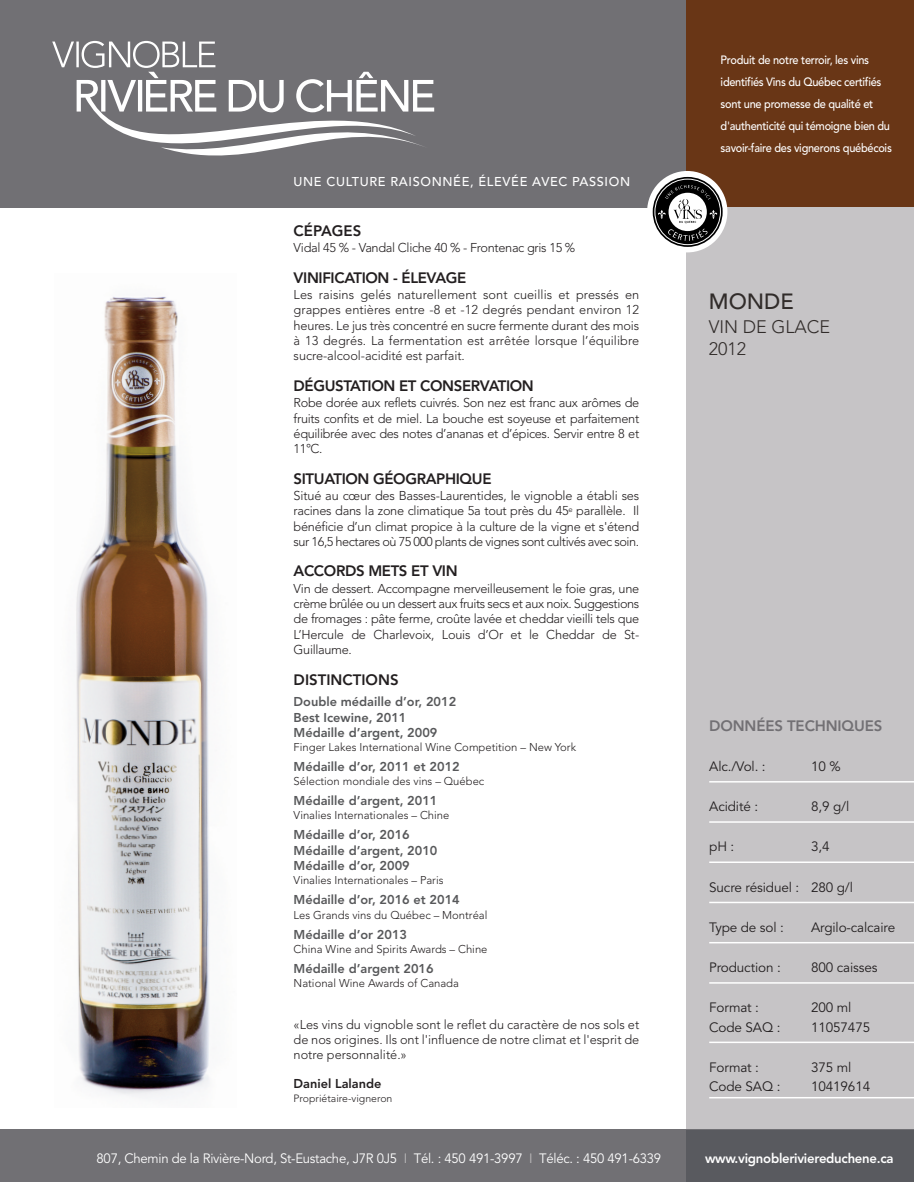
<style>
.page{position:relative;width:914px;height:1182px;background:#fff}
.page>*{position:absolute;margin:0;border:0;box-sizing:border-box;transform-origin:0 0}
.t1{font:500 21.9px "Avenir";color:#312c2a}
.t2{font:300 18px/21.6px "Avenir";color:#312c2a}
.t3{font:800 15px "Avenir";letter-spacing:-.025em;color:#231f20}
.t4{font:800 15px "Avenir";color:#231f20}
.t5{font:800 15px "Avenir";letter-spacing:-.01em;color:#727074}
.t6{font:13.5px "Avenir";letter-spacing:-.01em;color:#231f20}
.t7{font:13.5px "Avenir";letter-spacing:-.02em;color:#fff}
.t8{font:800 13.5px "Avenir";letter-spacing:-.02em;color:#fff}
.t9{font:300 12.75px/15.3px "Avenir";letter-spacing:-.025em;color:#231f20;text-align:justify}
.t10{font:800 12.75px/15.3px "Avenir";color:#57585a}
.t11{font:500 12.75px "Avenir";letter-spacing:.05em;color:#fff}
.t12{font:800 12.75px "Avenir";color:#231f20}
.t13{font:500 12px/21.9px "Avenir";letter-spacing:-.025em;color:#fff;scale:.92 1}
.t14{font:300 11.25px "Avenir";color:#231f20}
.t15{font:300 10.5px "Avenir";color:#231f20}
.s1{color:#bebcbd}
</style>
<div class="page">
<div style="left:0;top:0;width:914px;height:207px;background:#717074"></div>
<div style="left:686px;top:0;width:228px;height:1181px;background:#c6c4c6"></div>
<div style="left:0;top:1129px;width:914px;height:52px;background:#717074"></div>
<div style="left:686px;top:0;width:228px;height:207px;background:#693616"></div>
<div style="left:686px;top:1129px;width:228px;height:52px;background:#595a5f"></div>
<img style="left:76px;top:296px;width:134px;height:803px">
<hr style="left:709px;top:781px;width:205px;height:1px;background:#fff">
<hr style="left:709px;top:821px;width:205px;height:1px;background:#fff">
<hr style="left:709px;top:861px;width:205px;height:2px;background:#fff">
<hr style="left:709px;top:901px;width:205px;height:2px;background:#fff">
<hr style="left:709px;top:941px;width:205px;height:2px;background:#fff">
<hr style="left:709px;top:982px;width:205px;height:1px;background:#fff">
<hr style="left:709px;top:1041px;width:205px;height:2px;background:#fff">
<hr style="left:709px;top:1096px;width:205px;height:2px;background:#fff">
<svg style="left:647px;top:171px;width:80px;height:81px"></svg>
<svg style="left:52px;top:41px;width:382px;height:115px"></svg>
<p class="t11" style="left:294px;top:176px;width:338px">UNE CULTURE RAISONNÉE, ÉLEVÉE AVEC PASSION</p>
<p class="t4" style="left:294px;top:225px;width:69px">CÉPAGES</p>
<p class="t9" style="left:294px;top:241px;width:283px">Vidal 45 % - Vandal Cliche 40 % - Frontenac gris 15 %</p>
<p class="t3" style="left:294px;top:271px;width:174px">VINIFICATION - ÉLEVAGE</p>
<p class="t9" style="left:294px;top:288px;width:347px">Les raisins gelés naturellement sont cueillis et pressés en grappes entières entre -8 et -12 degrés pendant environ 12 heures. Le jus très concentré en sucre fermente durant des mois à 13 degrés. La fermentation est arrêtée lorsque l’équilibre sucre-alcool-acidité est parfait.</p>
<p class="t3" style="left:294px;top:379px;width:242px">DÉGUSTATION ET CONSERVATION</p>
<p class="t9" style="left:294px;top:396px;width:347px">Robe dorée aux reflets cuivrés. Son nez est franc aux arômes de fruits confits et de miel. La bouche est soyeuse et parfaitement équilibrée avec des notes d’ananas et d’épices. Servir entre 8 et 11°C.</p>
<p class="t3" style="left:294px;top:472px;width:199px">SITUATION GÉOGRAPHIQUE</p>
<p class="t9" style="left:294px;top:489px;width:347px">Situé au cœur des Basses-Laurentides, le vignoble a établi ses racines dans la zone climatique 5a tout près du 45<sup>e</sup> parallèle. Il bénéficie d’un climat propice à la culture de la vigne et s'étend sur 16,5 hectares où 75 000 plants de vignes sont cultivés avec soin.</p>
<p class="t3" style="left:294px;top:565px;width:166px">ACCORDS METS ET VIN</p>
<p class="t9" style="left:294px;top:581px;width:347px">Vin de dessert. Accompagne merveilleusement le foie gras, une crème brûlée ou un dessert aux fruits secs et aux noix. Suggestions de fromages : pâte ferme, croûte lavée et cheddar vieilli tels que L’Hercule de Charlevoix, Louis d’Or et le Cheddar de St-Guillaume.</p>
<p class="t4" style="left:294px;top:673px;width:106px">DISTINCTIONS</p>
<p class="t10" style="left:294px;top:695px;width:164px">Double médaille d’or, 2012<br>Best Icewine, 2011<br>Médaille d’argent, 2009</p>
<p class="t14" style="left:294px;top:742px;width:284px">Finger Lakes International Wine Competition – New York</p>
<p class="t10" style="left:294px;top:760px;width:168px">Médaille d’or, 2011 et 2012</p>
<p class="t14" style="left:294px;top:776px;width:192px">Sélection mondiale des vins – Québec</p>
<p class="t10" style="left:294px;top:794px;width:145px">Médaille d’argent, 2011</p>
<p class="t14" style="left:294px;top:810px;width:157px">Vinalies Internationales – Chine</p>
<p class="t10" style="left:294px;top:828px;width:145px">Médaille d’or, 2016<br>Médaille d’argent, 2010<br>Médaille d’or, 2009</p>
<p class="t14" style="left:294px;top:875px;width:151px">Vinalies Internationales – Paris</p>
<p class="t10" style="left:294px;top:893px;width:168px">Médaille d’or, 2016 et 2014</p>
<p class="t14" style="left:294px;top:909px;width:195px">Les Grands vins du Québec – Montréal</p>
<p class="t10" style="left:294px;top:927px;width:115px">Médaille d’or 2013</p>
<p class="t14" style="left:294px;top:944px;width:195px">China Wine and Spirits Awards – Chine</p>
<p class="t10" style="left:294px;top:961px;width:142px">Médaille d’argent 2016</p>
<p class="t14" style="left:294px;top:978px;width:167px">National Wine Awards of Canada</p>
<p class="t9" style="left:294px;top:1017px;width:347px">«Les vins du vignoble sont le reflet du caractère de nos sols et de nos origines. Ils ont l'influence de notre climat et l'esprit de notre personnalité.»</p>
<p class="t12" style="left:294px;top:1078px;width:89px">Daniel Lalande</p>
<p class="t15" style="left:294px;top:1093px;width:100px">Propriétaire-vigneron</p>
<p class="t13" style="left:721px;top:50px;width:188px">Produit de notre terroir, les vins identifiés Vins du Québec certifiés sont une promesse de qualité et d'authenticité qui témoigne bien du savoir-faire des vignerons québécois</p>
<h1 class="t1" style="left:709px;top:292px;width:87px">MONDE</h1>
<h2 class="t2" style="left:709px;top:317px;width:123px">VIN DE GLACE<br>2012</h2>
<p class="t5" style="left:709px;top:719px;width:175px">DONNÉES TECHNIQUES</p>
<p class="t6" style="left:709px;top:760px;width:58px">Alc./Vol. :</p>
<p class="t6" style="left:811px;top:760px;width:31px">10 %</p>
<p class="t6" style="left:709px;top:801px;width:50px">Acidité :</p>
<p class="t6" style="left:811px;top:801px;width:40px">8,9 g/l</p>
<p class="t6" style="left:709px;top:841px;width:27px">pH :</p>
<p class="t6" style="left:811px;top:841px;width:20px">3,4</p>
<p class="t6" style="left:709px;top:881px;width:145px">Sucre résiduel : 280 g/l</p>
<p class="t6" style="left:709px;top:921px;width:76px">Type de sol :</p>
<p class="t6" style="left:811px;top:921px;width:86px">Argilo-calcaire</p>
<p class="t6" style="left:709px;top:961px;width:73px">Production :</p>
<p class="t6" style="left:811px;top:961px;width:68px">800 caisses</p>
<p class="t6" style="left:709px;top:1002px;width:51px">Format :</p>
<p class="t6" style="left:811px;top:1002px;width:42px">200 ml</p>
<p class="t6" style="left:709px;top:1021px;width:73px">Code SAQ :</p>
<p class="t6" style="left:811px;top:1021px;width:61px">11057475</p>
<p class="t6" style="left:709px;top:1061px;width:51px">Format :</p>
<p class="t6" style="left:811px;top:1061px;width:42px">375 ml</p>
<p class="t6" style="left:709px;top:1080px;width:73px">Code SAQ :</p>
<p class="t6" style="left:811px;top:1080px;width:61px">10419614</p>
<p class="t7" style="left:97px;top:1152px;width:566px">807, Chemin de la Rivière-Nord, St-Eustache, J7R 0J5 <span class="s1">I</span> Tél. : 450 491-3997 <span class="s1">I</span> Téléc. : 450 491-6339</p>
<p class="t8" style="left:705px;top:1152px;width:190px">www.vignobleriviereduchene.ca</p>
</div>
